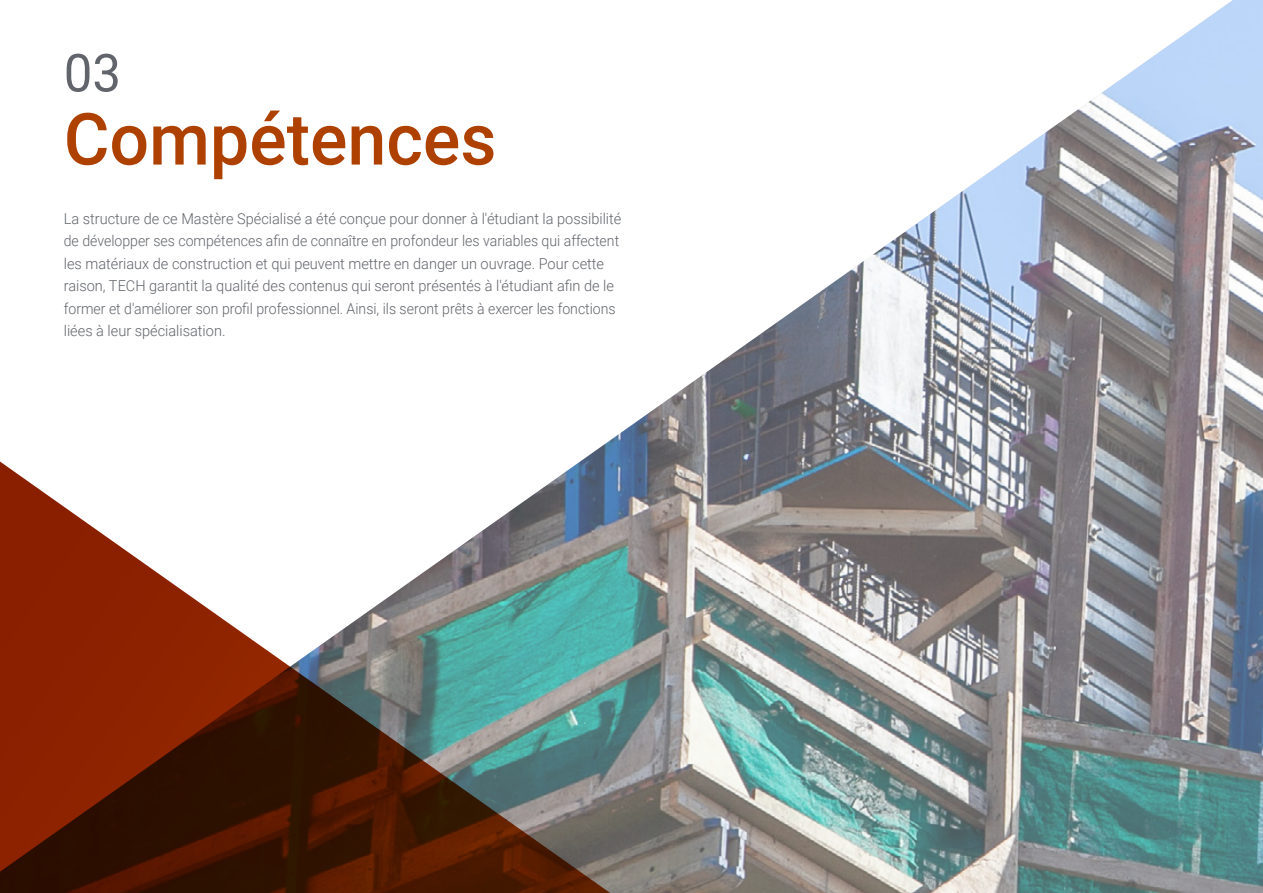
<style>
.page{position:relative;width:1263px;height:893px;background:#fff}
.page>*{position:absolute;margin:0;border:0;box-sizing:border-box;transform-origin:0 0}
.t1{font:500 72px "Roboto";color:#ae4000}
.t2{font:52.5px "Roboto";color:#61646a}
.t3{font:300 15px/22.5px "Roboto";color:#61646a}
</style>
<div class="page">
<img style="left:602px;top:0;width:661px;height:893px">
<svg style="left:0;top:446px;width:640px;height:447px"></svg>
<h2 class="t2" style="left:64px;top:36px;width:59px">03</h2>
<h1 class="t1" style="left:64px;top:89px;width:434px">Compétences</h1>
<p class="t3" style="left:64px;top:207px;width:559px">La structure de ce Mastère Spécialisé a été conçue pour donner à l'étudiant la possibilité de développer ses compétences afin de connaître en profondeur les variables qui affectent les matériaux de construction et qui peuvent mettre en danger un ouvrage. Pour cette raison, TECH garantit la qualité des contenus qui seront présentés à l'étudiant afin de le former et d'améliorer son profil professionnel. Ainsi, ils seront prêts à exercer les fonctions liées à leur spécialisation.</p>
</div>
